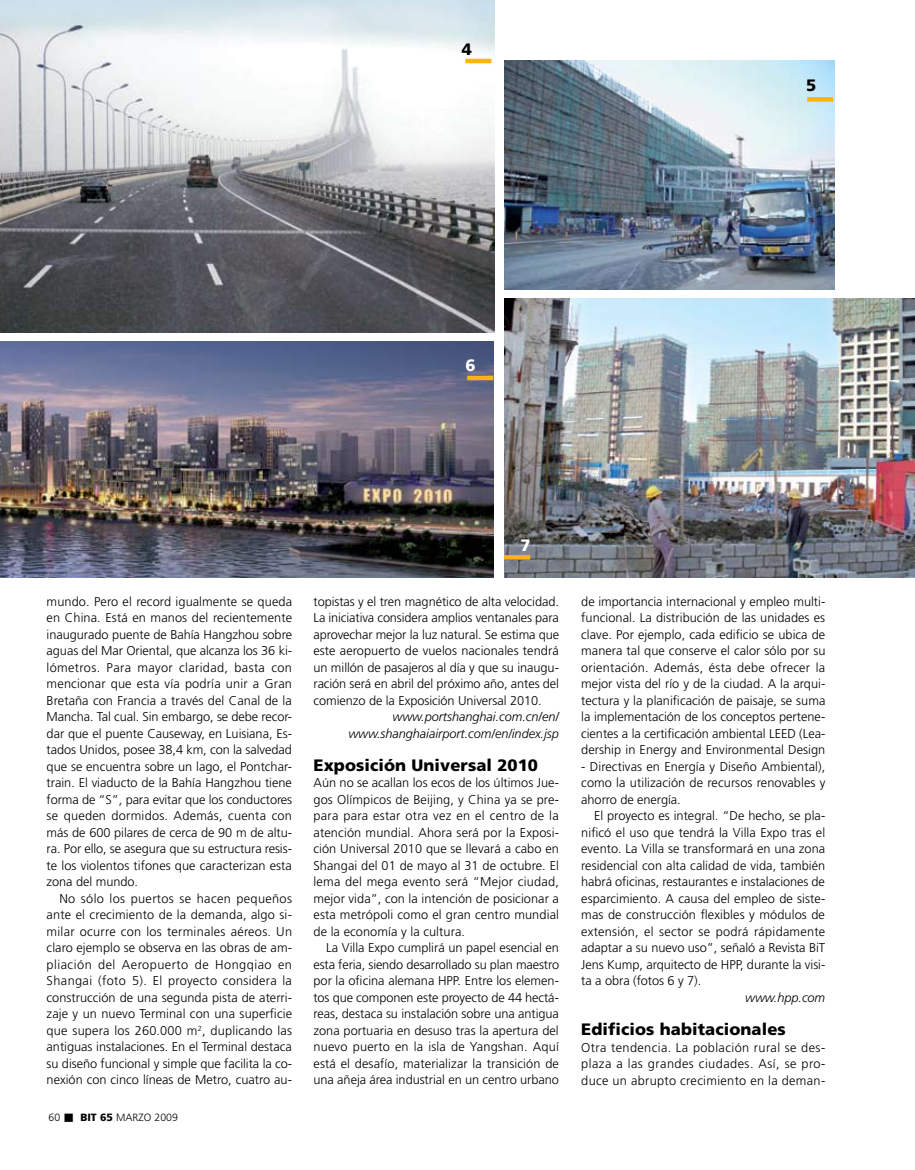
<style>
.page{position:relative;width:915px;height:1170px;background:#fff}
.page>*{position:absolute;margin:0;border:0;box-sizing:border-box;transform-origin:0 0}
.t1{font:900 16.5px "Frutiger";letter-spacing:.005em;color:#000}
.t2{font:900 16.5px "Frutiger";color:#fff}
.t3{font:300 12.75px/16.5px "Frutiger";color:#000;text-align:justify}
.t4{font:italic 300 12.75px/16.5px "Frutiger";letter-spacing:-.005em;color:#000;text-align:right}
.t5{font:300 10.5px "Frutiger";letter-spacing:.005em;color:#000}
.s1{font-weight:900}
</style>
<div class="page">
<img style="left:0;top:0;width:494px;height:332px">
<img style="left:504px;top:61px;width:330px;height:228px">
<img style="left:0;top:342px;width:493px;height:235px">
<img style="left:504px;top:298px;width:410px;height:279px">
<hr style="left:465px;top:59px;width:26px;height:4px;background:#fcb315">
<hr style="left:467px;top:376px;width:26px;height:4px;background:#fcb315">
<div style="left:806px;top:97px;width:27px;height:5px;background:#fcb315"></div>
<svg style="left:504px;top:555px;width:26px;height:4px"></svg>
<p class="t1" style="left:461px;top:39px;width:12px">4</p>
<p class="t1" style="left:805px;top:75px;width:12px">5</p>
<p class="t2" style="left:465px;top:356px;width:12px">6</p>
<p class="t3" style="left:47px;top:593px;width:247px">mundo. Pero el record igualmente se queda en China. Está en manos del recientemente inaugurado puente de Bahía Hangzhou sobre aguas del Mar Oriental, que alcanza los 36 ki&shy;lómetros. Para mayor claridad, basta con mencionar que esta vía podría unir a Gran Bretaña con Francia a través del Canal de la Mancha. Tal cual. Sin embargo, se debe recor&shy;dar que el puente Causeway, en Luisiana, Es&shy;tados Unidos, posee 38,4 km, con la salvedad que se encuentra sobre un lago, el Pontchar&shy;train. El viaducto de la Bahía Hangzhou tiene forma de “S”, para evitar que los conductores se queden dormidos. Además, cuenta con más de 600 pilares de cerca de 90 m de altu&shy;ra. Por ello, se asegura que su estructura resis&shy;te los violentos tifones que caracterizan esta zona del mundo.</p>
<p class="t3" style="left:47px;top:890px;width:247px;text-indent:13px">No sólo los puertos se hacen pequeños ante el crecimiento de la demanda, algo si&shy;milar ocurre con los terminales aéreos. Un claro ejemplo se observa en las obras de am&shy;pliación del Aeropuerto de Hongqiao en Shangai (foto 5). El proyecto considera la construcción de una segunda pista de aterri&shy;zaje y un nuevo Terminal con una superficie que supera los 260.000 m<sup>2</sup>, duplicando las antiguas instalaciones. En el Terminal destaca su diseño funcional y simple que facilita la co&shy;nexión con cinco líneas de Metro, cuatro au-</p>
<p class="t5" style="left:49px;top:1111px;width:131px">60 ■ <span class="s1">BIT 65</span> marzo 2009</p>
<p class="t2" style="left:520px;top:535px;width:12px">7</p>
<p class="t3" style="left:313px;top:593px;width:247px">topistas y el tren magnético de alta velocidad.<br>La iniciativa considera amplios ventanales para aprovechar mejor la luz natural. Se estima que este aeropuerto de vuelos nacionales tendrá un millón de pasajeros al día y que su inaugu&shy;ración será en abril del próximo año, antes del comienzo de la Exposición Universal 2010.</p>
<p class="t4" style="left:348px;top:708px;width:212px">www.portshanghai.com.cn/en/ www.shanghaiairport.com/en/index.jsp</p>
<p class="t1" style="left:313px;top:754px;width:226px">Exposición Universal 2010</p>
<p class="t3" style="left:313px;top:774px;width:247px">Aún no se acallan los ecos de los últimos Jue&shy;gos Olímpicos de Beijing, y China ya se pre&shy;para para estar otra vez en el centro de la atención mundial. Ahora será por la Exposi&shy;ción Universal 2010 que se llevará a cabo en Shangai del 01 de mayo al 31 de octubre. El lema del mega evento será “Mejor ciudad, mejor vida”, con la intención de posicionar a esta metrópoli como el gran centro mundial de la economía y la cultura.</p>
<p class="t3" style="left:313px;top:939px;width:247px;text-indent:13px">La Villa Expo cumplirá un papel esencial en esta feria, siendo desarrollado su plan maestro por la oficina alemana H PP. Entre los elemen&shy;tos que componen este proyecto de 44 hectá&shy;reas, destaca su instalación sobre una antigua zona portuaria en desuso tras la apertura del nuevo puerto en la isla de Yangshan. Aquí está el desafío, materializar la transición de una añeja área industrial en un centro urbano</p>
<p class="t3" style="left:581px;top:593px;width:245px">de importancia internacional y empleo multi&shy;funcional. La distribución de las unidades es clave. Por ejemplo, cada edificio se ubica de manera tal que conserve el calor sólo por su orientación. Además, ésta debe ofrecer la mejor vista del río y de la ciudad. A la arqui&shy;tectura y la planificación de paisaje, se suma la implementación de los conceptos pertene&shy;cientes a la certificación ambiental LEED (Lea&shy;dership in Energy and Environmental Design</p>
<p class="t3" style="left:581px;top:758px;width:245px">- Directivas en Energía y Diseño Ambiental), como la utilización de recursos renovables y ahorro de energía.</p>
<p class="t3" style="left:581px;top:807px;width:245px;text-indent:13px">El proyecto es integral. “De hecho, se pla&shy;nificó el uso que tendrá la Villa Expo tras el evento. La Villa se transformará en una zona residencial con alta calidad de vida, también habrá oficinas, restaurantes e instalaciones de esparcimiento. A causa del empleo de siste&shy;mas de construcción flexibles y módulos de extensión, el sector se podrá rápidamente adaptar a su nuevo uso”, señaló a Revista BiT Jens Kump, arquitecto de H PP, durante la visi&shy;ta a obra (fotos 6 y 7).</p>
<p class="t4" style="left:745px;top:989px;width:81px">www.hpp.com</p>
<p class="t1" style="left:581px;top:1019px;width:206px">Edificios habitacionales</p>
<p class="t3" style="left:581px;top:1038px;width:245px">Otra tendencia. La población rural se des&shy;plaza a las grandes ciudades. Así, se pro&shy;duce un abrupto crecimiento en la deman-</p>
</div>
